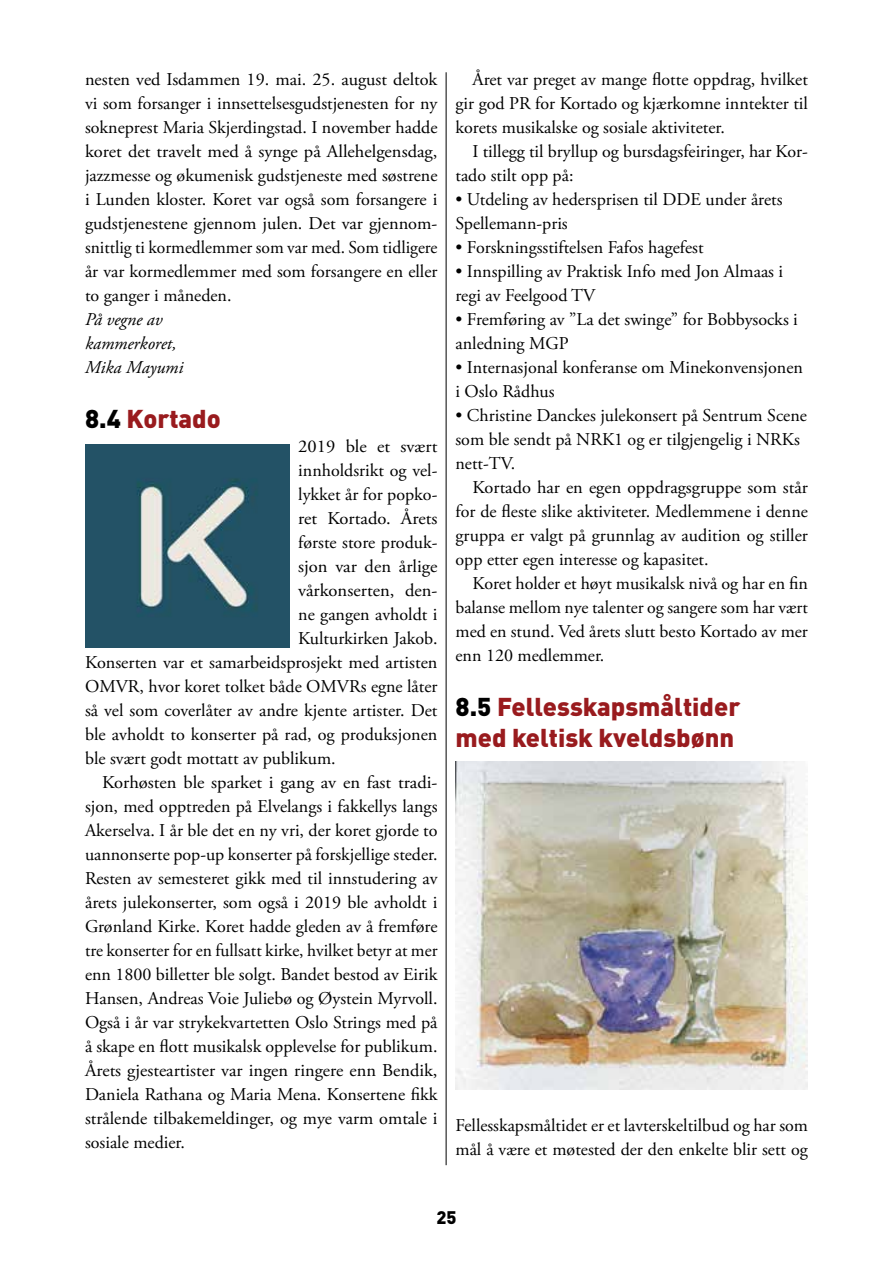
<style>
.page{position:relative;width:893px;height:1263px;background:#fff}
.page>*{position:absolute;margin:0;border:0;box-sizing:border-box;transform-origin:0 0}
.t1{font:900 25.5px/30.6px "DINOT";color:#991b1e}
.t2{font:18px/24px "Adobe Garamond Pro";color:#000}
.t3{font:italic 18px/24px "Adobe Garamond Pro";color:#000}
.t4{font:900 18px "DINOT";color:#000}
.s1{color:#000}
</style>
<div class="page">
<hr style="left:446px;top:72px;width:1px;height:1093px;background:#000">
<img style="left:85px;top:444px;width:205px;height:204px">
<img style="left:455px;top:761px;width:353px;height:328px">
<p class="t2" style="left:85px;top:68px;width:354px;text-align:justify">nesten ved Isdammen 19. mai. 25. august deltok vi som forsanger i innsettelsesgudstjenesten for ny sokneprest Maria Skjerdingstad. I november hadde koret det travelt med å synge på Allehelgensdag, jazzmesse og økumenisk gudstjeneste med søstrene i Lunden kloster. Koret var også som forsangere i gudstjenestene gjennom julen. Det var gjennom&shy;snittlig ti kormedlemmer som var med. Som tidligere år var kormedlemmer med som forsangere en eller to ganger i måneden.</p>
<p class="t3" style="left:85px;top:308px;width:100px">På vegne av kammerkoret,<br>Mika Mayumi</p>
<h1 class="t1" style="left:85px;top:403px;width:137px"><span class="s1">8.4</span> Kortado</h1>
<p class="t2" style="left:298px;top:435px;width:141px">2019 ble et svært</p>
<p class="t2" style="left:298px;top:459px;width:141px">innholdsrikt og vel-</p>
<p class="t2" style="left:298px;top:483px;width:141px">lykket år for popko-</p>
<p class="t2" style="left:298px;top:507px;width:141px">ret Kortado. Årets</p>
<p class="t2" style="left:298px;top:531px;width:141px">første store produk-</p>
<p class="t2" style="left:298px;top:555px;width:141px">sjon var den årlige</p>
<p class="t2" style="left:298px;top:579px;width:141px">vårkonserten, den-</p>
<p class="t2" style="left:298px;top:603px;width:141px">ne gangen avholdt i</p>
<p class="t2" style="left:298px;top:627px;width:141px">Kulturkirken Jakob.</p>
<p class="t2" style="left:85px;top:651px;width:354px">Konserten var et samarbeidsprosjekt med artisten</p>
<p class="t2" style="left:85px;top:675px;width:354px">OMVR, hvor koret tolket både OMVRs egne låter</p>
<p class="t2" style="left:85px;top:699px;width:354px">så vel som coverlåter av andre kjente artister. Det</p>
<p class="t2" style="left:85px;top:723px;width:354px">ble avholdt to konserter på rad, og produksjonen</p>
<p class="t2" style="left:85px;top:747px;width:252px">ble svært godt mottatt av publikum.</p>
<p class="t2" style="left:102px;top:771px;width:337px">Korhøsten ble sparket i gang av en fast tradi-</p>
<p class="t2" style="left:85px;top:795px;width:354px">sjon, med opptreden på Elvelangs i fakkellys langs</p>
<p class="t2" style="left:85px;top:819px;width:354px">Akerselva. I år ble det en ny vri, der koret gjorde to</p>
<p class="t2" style="left:85px;top:843px;width:354px">uannonserte pop-up konserter på forskjellige steder.</p>
<p class="t2" style="left:85px;top:867px;width:354px">Resten av semesteret gikk med til innstudering av</p>
<p class="t2" style="left:85px;top:891px;width:354px">årets julekonserter, som også i 2019 ble avholdt i</p>
<p class="t2" style="left:85px;top:915px;width:354px">Grønland Kirke. Koret hadde gleden av å fremføre</p>
<p class="t2" style="left:85px;top:939px;width:354px">tre konserter for en fullsatt kirke, hvilket betyr at mer</p>
<p class="t2" style="left:85px;top:963px;width:354px">enn 1800 billetter ble solgt. Bandet bestod av Eirik</p>
<p class="t2" style="left:85px;top:987px;width:354px">Hansen, Andreas Voie Juliebø og Øystein Myrvoll.</p>
<p class="t2" style="left:85px;top:1011px;width:354px">Også i år var strykekvartetten Oslo Strings med på</p>
<p class="t2" style="left:85px;top:1035px;width:354px">å skape en flott musikalsk opplevelse for publikum.</p>
<p class="t2" style="left:85px;top:1059px;width:354px">Årets gjesteartister var ingen ringere enn Bendik,</p>
<p class="t2" style="left:85px;top:1083px;width:354px">Daniela Rathana og Maria Mena. Konsertene fikk</p>
<p class="t2" style="left:85px;top:1107px;width:354px">strålende tilbakemeldinger, og mye varm omtale i</p>
<p class="t2" style="left:85px;top:1131px;width:101px">sosiale medier.</p>
<p class="t2" style="left:455px;top:68px;width:354px;text-align:justify;text-indent:17px">Året var preget av mange flotte oppdrag, hvilket gir god PR for Kortado og kjærkomne inntekter til korets musikalske og sosiale aktiviteter.</p>
<p class="t2" style="left:455px;top:140px;width:354px;text-indent:17px">I tillegg til bryllup og bursdagsfeiringer, har Kor&shy;tado stilt opp på:</p>
<p class="t2" style="left:455px;top:188px;width:329px">• Utdeling av hedersprisen til DDE under årets<br>Spellemann-pris</p>
<p class="t2" style="left:455px;top:236px;width:250px">• Forskningsstiftelsen Fafos hagefest</p>
<p class="t2" style="left:455px;top:260px;width:329px">• Innspilling av Praktisk Info med Jon Almaas i regi av Feelgood TV</p>
<p class="t2" style="left:455px;top:308px;width:344px">• Fremføring av ”La det swinge” for Bobbysocks i anledning MGP</p>
<p class="t2" style="left:455px;top:356px;width:349px">• Internasjonal konferanse om Minekonvensjonen i Oslo Rådhus</p>
<p class="t2" style="left:455px;top:404px;width:353px">• Christine Danckes julekonsert på Sentrum Scene som ble sendt på NRK1 og er tilgjengelig i NRKs nett-TV.</p>
<p class="t2" style="left:455px;top:476px;width:354px;text-align:justify;text-indent:17px">Kortado har en egen oppdragsgruppe som står for de fleste slike aktiviteter. Medlemmene i denne gruppa er valgt på grunnlag av audition og stiller opp etter egen interesse og kapasitet.</p>
<p class="t2" style="left:455px;top:572px;width:354px;text-align:justify;text-indent:17px">Koret holder et høyt musikalsk nivå og har en fin balanse mellom nye talenter og sangere som har vært med en stund. Ved årets slutt besto Kortado av mer enn 120 medlemmer.</p>
<h1 class="t1" style="left:455px;top:691px;width:286px"><span class="s1">8.5</span> Fellesskapsmåltider med keltisk kveldsbønn</h1>
<p class="t2" style="left:455px;top:1113px;width:354px">Fellesskapsmåltidet er et lavterskeltilbud og har som mål å være et møtested der den enkelte blir sett og</p>
<p class="t4" style="left:436px;top:1205px;width:22px">25</p>
</div>
